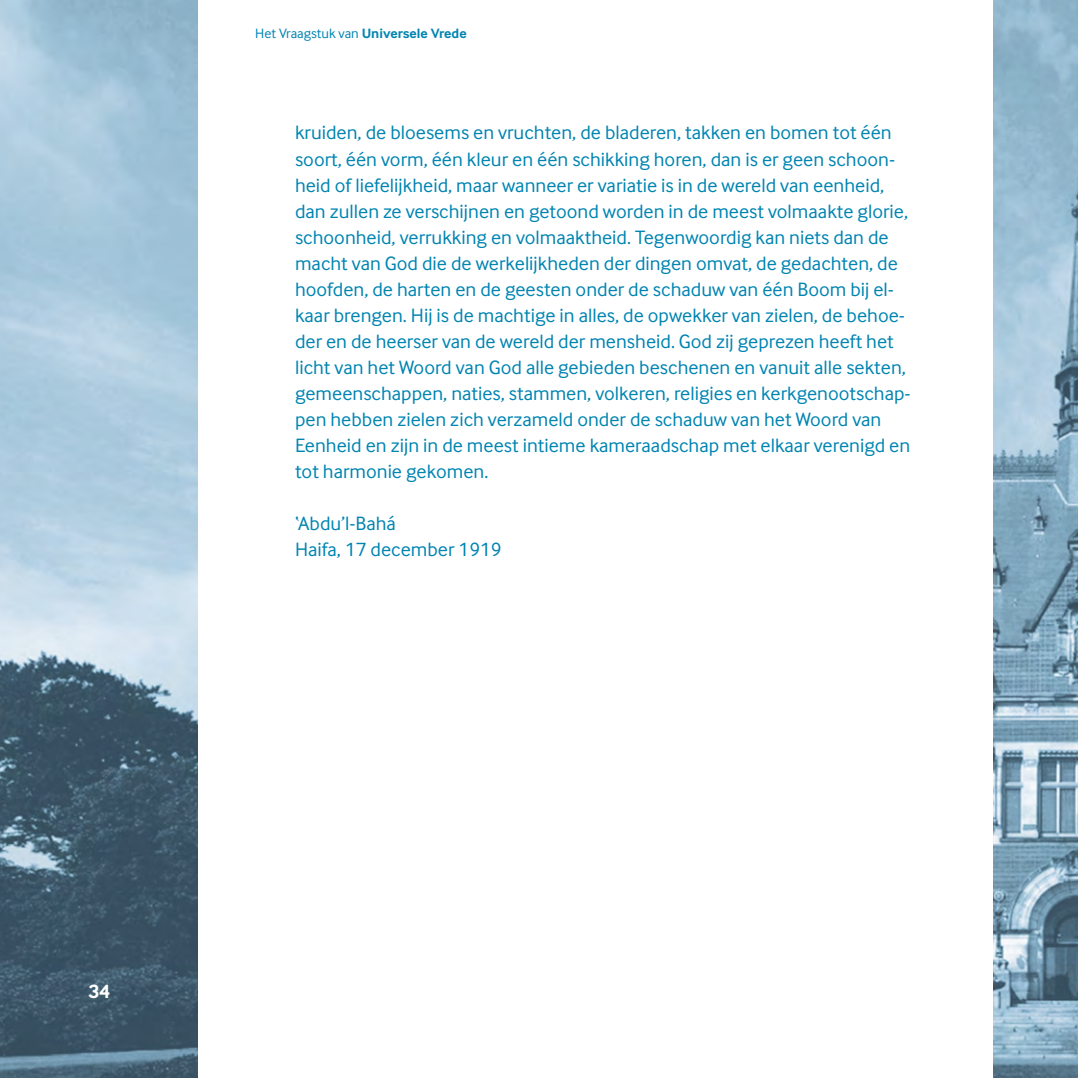
<style>
.page{position:relative;width:1078px;height:1078px;background:#fff}
.page>*{position:absolute;margin:0;border:0;box-sizing:border-box;transform-origin:0 0}
.t1{font:20px/26px "Inter Face";color:#0084b1}
.t2{font:700 20px "Inter Face";color:#fff}
.t3{font:14px "Inter Face";color:#0084b1}
.s1{font-weight:700}
</style>
<div class="page">
<img style="left:0;top:0;width:1077px;height:1077px">
<div style="left:198px;top:0;width:794px;height:1077px;background:#fff"></div>
<p class="t3" style="left:255px;top:25px;width:213px">Het Vraagstuk van <span class="s1">Universele Vrede</span></p>
<p class="t1" style="left:295px;top:120px;width:617px">kruiden, de bloesems en vruchten, de bladeren, takken en bomen tot één soort, één vorm, één kleur en één schikking horen, dan is er geen schoon&shy;heid of liefelijkheid, maar wanneer er variatie is in de wereld van eenheid, dan zullen ze verschijnen en getoond worden in de meest volmaakte glorie, schoonheid, verrukking en volmaaktheid. Tegenwoordig kan niets dan de macht van God die de werkelijkheden der dingen omvat, de gedachten, de hoofden, de harten en de geesten onder de schaduw van één Boom bij el&shy;kaar brengen. Hij is de machtige in alles, de opwekker van zielen, de behoe&shy;der en de heerser van de wereld der mensheid. God zij geprezen heeft het licht van het Woord van God alle gebieden beschenen en vanuit alle sekten, gemeenschappen, naties, stammen, volkeren, religies en kerkgenootschap&shy;pen hebben zielen zich verzameld onder de schaduw van het Woord van Eenheid en zijn in de meest intieme kameraadschap met elkaar verenigd en tot harmonie gekomen.</p>
<p class="t1" style="left:295px;top:510px;width:208px">‘Abdu’l-Bahá<br>Haifa, 17 december 1919</p>
<p class="t2" style="left:88px;top:979px;width:23px">34</p>
</div>
